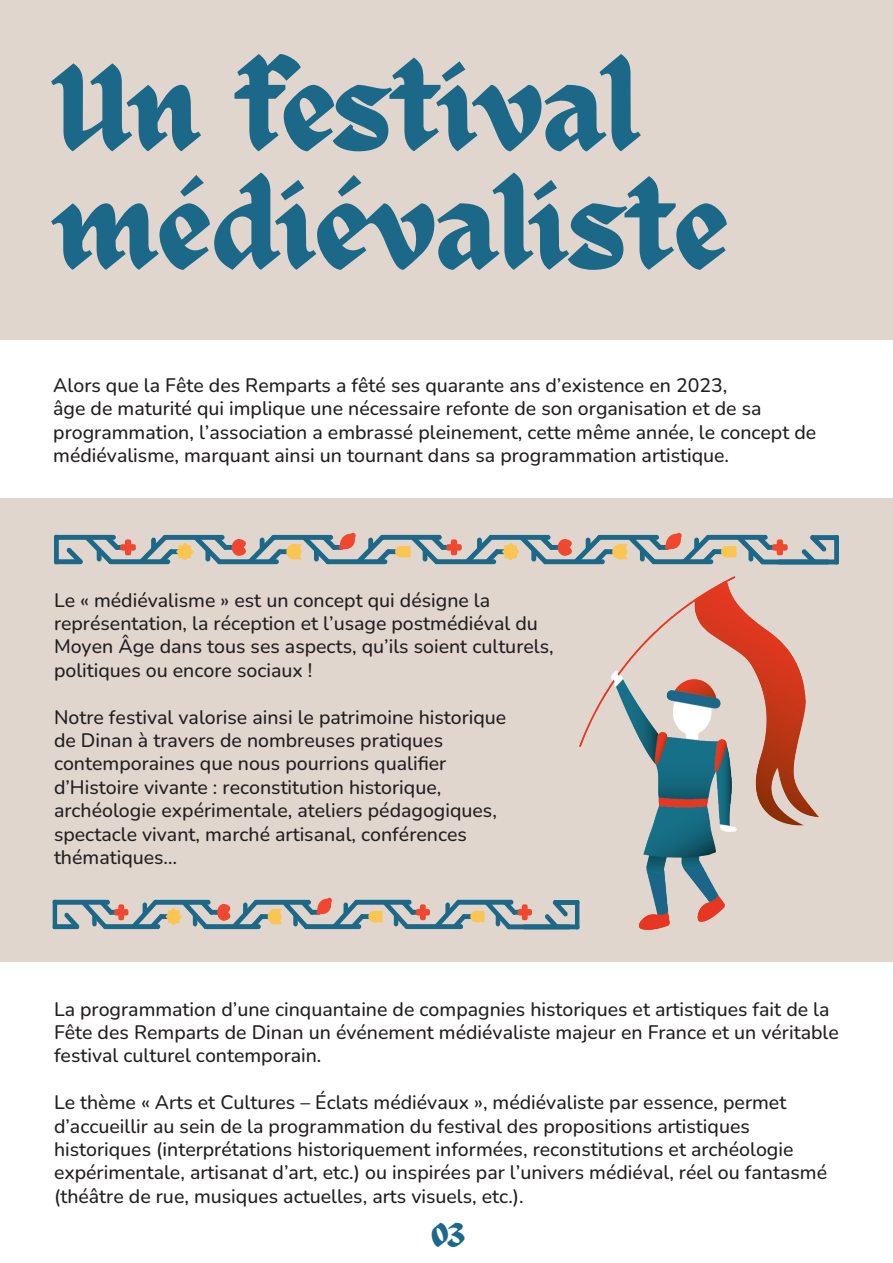
<style>
.page{position:relative;width:893px;height:1263px;background:#fff}
.page>*{position:absolute;margin:0;border:0;box-sizing:border-box;transform-origin:0 0}
.t1{font:120px/118.5px "ED Celandine";color:#1b6889}
.t2{font:33px "ED Celandine";color:#1b6889}
.t3{font:200 19.5px/23.4px "Nunito";color:#231f20}
</style>
<div class="page">
<div style="left:1px;top:498px;width:892px;height:464px;background:#e1d6cd"></div>
<div style="left:0;top:0;width:893px;height:339px;background:#e1d6cd"></div>
<hr style="left:892px;top:0;width:1px;height:206px;background:#1b6889">
<div style="left:163px;top:535px;width:62px;height:5px;background:#1b6889;border-radius:2px"></div>
<div style="left:108px;top:559px;width:62px;height:5px;background:#1b6889;border-radius:2px"></div>
<div style="left:169px;top:549px;width:12px;height:5px;background:#1b6889;border-radius:2px"></div>
<svg style="left:139px;top:535px;width:35px;height:29px"></svg>
<svg style="left:176px;top:543px;width:17px;height:17px"></svg>
<div style="left:178px;top:545px;width:13px;height:13px;background:#fbc552"></div>
<div style="left:54px;top:535px;width:62px;height:5px;background:#1b6889;border-radius:2px"></div>
<div style="left:114px;top:545px;width:12px;height:5px;background:#1b6889;border-radius:2px"></div>
<div style="left:125px;top:539px;width:6px;height:16px;background:#ef4730;border-radius:2px"></div>
<div style="left:120px;top:544px;width:16px;height:7px;background:#ef4730;border-radius:2px"></div>
<div style="left:54px;top:535px;width:5px;height:29px;background:#1b6889;border-radius:2px"></div>
<div style="left:54px;top:559px;width:28px;height:5px;background:#1b6889;border-radius:2px"></div>
<svg style="left:66px;top:535px;width:53px;height:29px"></svg>
<div style="left:489px;top:535px;width:61px;height:5px;background:#1b6889;border-radius:2px"></div>
<div style="left:434px;top:559px;width:62px;height:5px;background:#1b6889;border-radius:2px"></div>
<div style="left:495px;top:549px;width:12px;height:5px;background:#1b6889;border-radius:2px"></div>
<svg style="left:465px;top:535px;width:35px;height:29px"></svg>
<svg style="left:502px;top:543px;width:17px;height:17px"></svg>
<div style="left:504px;top:545px;width:13px;height:13px;background:#fbc552"></div>
<div style="left:440px;top:545px;width:12px;height:5px;background:#1b6889;border-radius:2px"></div>
<svg style="left:194px;top:533px;width:251px;height:31px"></svg>
<div style="left:451px;top:539px;width:6px;height:16px;background:#ef4730;border-radius:2px"></div>
<div style="left:446px;top:544px;width:16px;height:7px;background:#ef4730;border-radius:2px"></div>
<div style="left:760px;top:559px;width:70px;height:5px;background:#1b6889;border-radius:2px"></div>
<div style="left:766px;top:545px;width:12px;height:5px;background:#1b6889;border-radius:2px"></div>
<svg style="left:520px;top:533px;width:251px;height:31px"></svg>
<div style="left:777px;top:539px;width:6px;height:16px;background:#ef4730;border-radius:2px"></div>
<div style="left:772px;top:544px;width:16px;height:7px;background:#ef4730;border-radius:2px"></div>
<div style="left:777px;top:559px;width:62px;height:5px;background:#1b6889;border-radius:2px"></div>
<div style="left:834px;top:535px;width:5px;height:29px;background:#1b6889;border-radius:2px"></div>
<div style="left:810px;top:535px;width:29px;height:5px;background:#1b6889;border-radius:2px"></div>
<svg style="left:801px;top:535px;width:25px;height:25px"></svg>
<img style="left:579px;top:576px;width:239px;height:353px">
<div style="left:153px;top:900px;width:58px;height:5px;background:#1b6889;border-radius:2px"></div>
<div style="left:103px;top:924px;width:57px;height:5px;background:#1b6889;border-radius:2px"></div>
<svg style="left:132px;top:899px;width:32px;height:30px"></svg>
<svg style="left:166px;top:908px;width:16px;height:17px"></svg>
<div style="left:168px;top:910px;width:12px;height:13px;background:#fbc552"></div>
<div style="left:53px;top:900px;width:57px;height:5px;background:#1b6889;border-radius:2px"></div>
<div style="left:109px;top:910px;width:11px;height:5px;background:#1b6889;border-radius:2px"></div>
<div style="left:118px;top:904px;width:6px;height:16px;background:#ef4730;border-radius:2px"></div>
<div style="left:114px;top:909px;width:14px;height:6px;background:#ef4730;border-radius:2px"></div>
<hr style="left:53px;top:900px;width:4px;height:29px;background:#1b6889">
<div style="left:53px;top:924px;width:26px;height:5px;background:#1b6889;border-radius:2px"></div>
<svg style="left:64px;top:900px;width:49px;height:29px"></svg>
<div style="left:406px;top:924px;width:57px;height:5px;background:#1b6889;border-radius:2px"></div>
<div style="left:410px;top:910px;width:11px;height:5px;background:#5a5e6e;border-radius:2px"></div>
<svg style="left:182px;top:898px;width:233px;height:31px"></svg>
<div style="left:420px;top:904px;width:6px;height:16px;background:#ef4730;border-radius:2px"></div>
<div style="left:416px;top:909px;width:14px;height:6px;background:#ef4730;border-radius:2px"></div>
<div style="left:507px;top:924px;width:64px;height:5px;background:#1b6889;border-radius:2px"></div>
<div style="left:512px;top:910px;width:11px;height:5px;background:#705a65;border-radius:2px"></div>
<svg style="left:434px;top:899px;width:83px;height:30px"></svg>
<div style="left:522px;top:904px;width:6px;height:16px;background:#ef4730;border-radius:2px"></div>
<div style="left:518px;top:909px;width:14px;height:6px;background:#ef4730;border-radius:2px"></div>
<div style="left:522px;top:924px;width:57px;height:5px;background:#1b6889;border-radius:2px"></div>
<hr style="left:575px;top:900px;width:4px;height:29px;background:#1b6889">
<div style="left:553px;top:900px;width:26px;height:5px;background:#1b6889;border-radius:2px"></div>
<svg style="left:545px;top:900px;width:23px;height:25px"></svg>
<p class="t1" style="left:54px;top:46px;width:676px">Un festival médiévaliste</p>
<p class="t3" style="left:53px;top:373px;width:765px">Alors que la Fête des Remparts a fêté ses quarante ans d’existence en 2023,<br>âge de maturité qui implique une nécessaire refonte de son organisation et de sa programmation, l’association a embrassé pleinement, cette même année, le concept de médiévalisme, marquant ainsi un tournant dans sa programmation artistique.</p>
<p class="t3" style="left:54px;top:587px;width:501px">Le « médiévalisme » est un concept qui désigne la représentation, la réception et l’usage postmédiéval du Moyen Âge dans tous ses aspects, qu’ils soient culturels, politiques ou encore sociaux !</p>
<p class="t3" style="left:54px;top:704px;width:454px">Notre festival valorise ainsi le patrimoine historique de Dinan à travers de nombreuses pratiques contemporaines que nous pourrions qualifier d’Histoire vivante : reconstitution historique, archéologie expérimentale, ateliers pédagogiques, spectacle vivant, marché artisanal, conférences thématiques…</p>
<p class="t3" style="left:54px;top:996px;width:786px">La programmation d’une cinquantaine de compagnies historiques et artistiques fait de la<br>Fête des Remparts de Dinan un événement médiévaliste majeur en France et un véritable festival culturel contemporain.</p>
<p class="t3" style="left:54px;top:1090px;width:775px">Le thème « Arts et Cultures – Éclats médiévaux », médiévaliste par essence, permet d’accueillir au sein de la programmation du festival des propositions artistiques historiques (interprétations historiquement informées, reconstitutions et archéologie expérimentale, artisanat d’art, etc.) ou inspirées par l’univers médiéval, réel ou fantasmé (théâtre de rue, musiques actuelles, arts visuels, etc.).</p>
<p class="t2" style="left:432px;top:1212px;width:35px">03</p>
</div>
